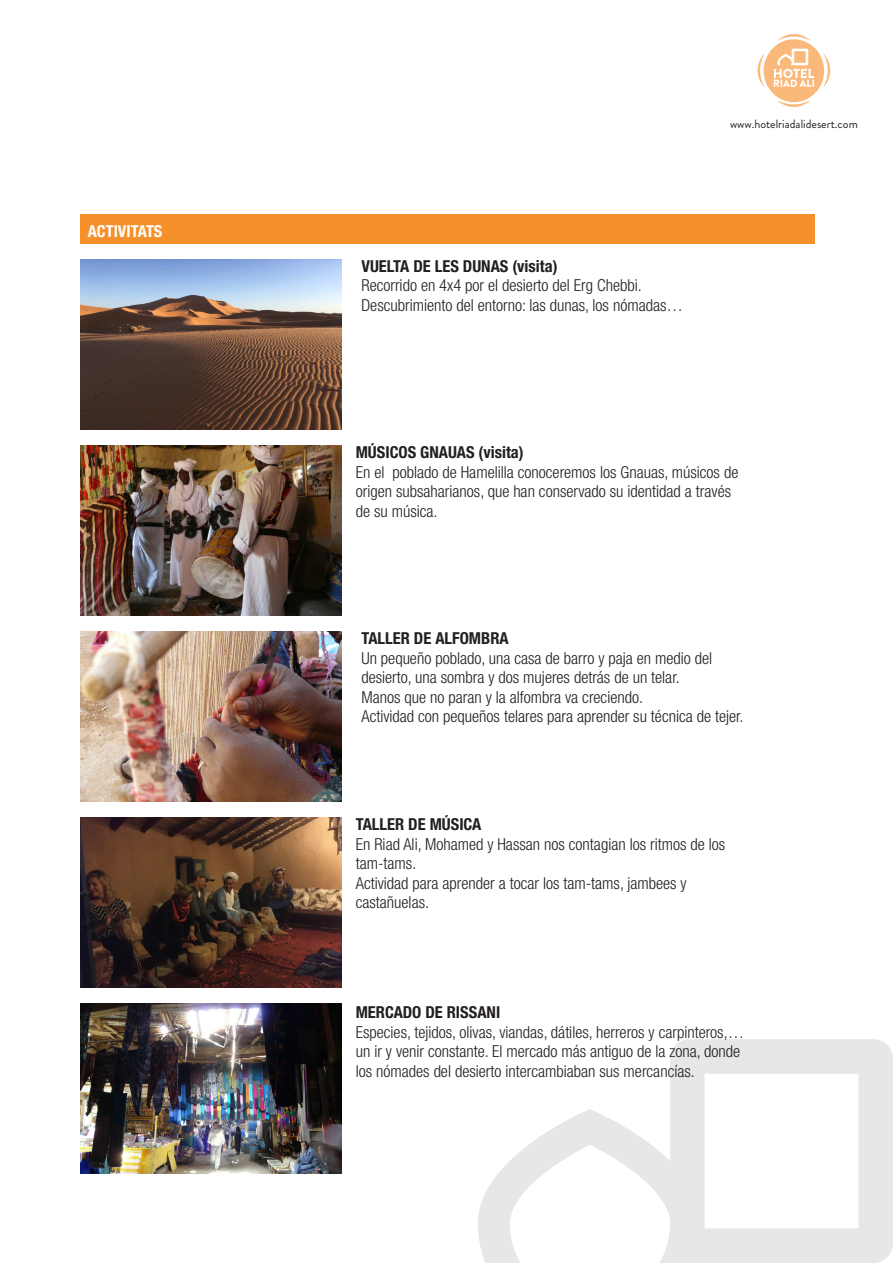
<style>
.page{position:relative;width:893px;height:1263px;background:#fff}
.page>*{position:absolute;margin:0;border:0;box-sizing:border-box;transform-origin:0 0}
.t1{font:300 condensed 16.5px/19.5px "Helvetica Neue";color:#231f20}
.t2{font:700 condensed 16.5px "Helvetica Neue";color:#231f20}
.t3{font:700 condensed 16.5px "Helvetica Neue";color:#fff}
.t4{font:12px "Brandon Grotesque";color:#231f20}
</style>
<div class="page">
<svg style="left:478px;top:1039px;width:415px;height:224px"></svg>
<div style="left:81px;top:214px;width:734px;height:29px;background:#f5902b"></div>
<img style="left:81px;top:259px;width:261px;height:170px">
<img style="left:81px;top:631px;width:261px;height:170px">
<img style="left:81px;top:1004px;width:261px;height:170px">
<img style="left:81px;top:445px;width:261px;height:170px">
<img style="left:81px;top:818px;width:261px;height:170px">
<svg style="left:757px;top:34px;width:74px;height:73px"></svg>
<p class="t3" style="left:88px;top:221px;width:76px">ACTIVITATS</p>
<p class="t4" style="left:730px;top:115px;width:129px">www.hotelriadalidesert.com</p>
<p class="t2" style="left:361px;top:256px;width:198px">VUELTA DE LES DUNAS (visita)</p>
<p class="t1" style="left:361px;top:276px;width:282px">Recorrido en 4x4 por el desierto del Erg Chebbi.</p>
<p class="t1" style="left:361px;top:295px;width:323px">Descubrimiento del entorno: las dunas, los nómadas…</p>
<p class="t2" style="left:356px;top:443px;width:170px">MÚSICOS GNAUAS (visita)</p>
<p class="t1" style="left:356px;top:462px;width:384px">En el poblado de Hamelilla conoceremos los Gnauas, músicos de origen subsaharianos, que han conservado su identidad a través de su música.</p>
<p class="t2" style="left:361px;top:628px;width:149px">TALLER DE ALFOMBRA</p>
<p class="t1" style="left:361px;top:648px;width:352px">Un pequeño poblado, una casa de barro y paja en medio del desierto, una sombra y dos mujeres detrás de un telar.</p>
<p class="t1" style="left:361px;top:687px;width:283px">Manos que no paran y la alfombra va creciendo.</p>
<p class="t1" style="left:361px;top:707px;width:384px">Actividad con pequeños telares para aprender su técnica de tejer.</p>
<p class="t2" style="left:356px;top:815px;width:127px">TALLER DE MÚSICA</p>
<p class="t1" style="left:356px;top:834px;width:371px">En Riad Ali, Mohamed y Hassan nos contagian los ritmos de los tam-tams.</p>
<p class="t1" style="left:356px;top:873px;width:332px">Actividad para aprender a tocar los tam-tams, jambees y castañuelas.</p>
<p class="t2" style="left:356px;top:1002px;width:146px">MERCADO DE RISSANI</p>
<p class="t1" style="left:356px;top:1022px;width:390px">Especies, tejidos, olivas, viandas, dátiles, herreros y carpinteros,… un ir y venir constante. El mercado más antiguo de la zona, donde los nómades del desierto intercambiaban sus mercancías.</p>
</div>
